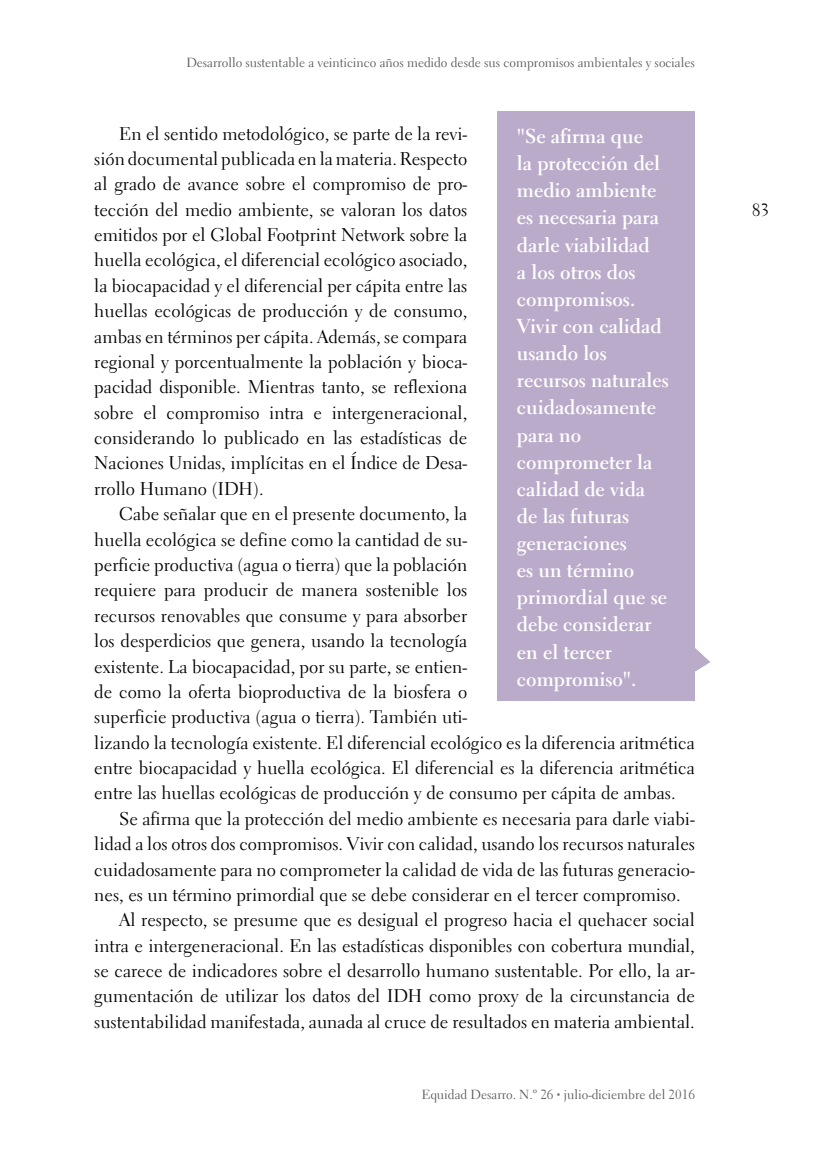
<style>
.page{position:relative;width:819px;height:1166px;background:#fff}
.page>*{position:absolute;margin:0;border:0;box-sizing:border-box;transform-origin:0 0}
.t1{font:700 20.12px/27.1px "Electra LT Std";color:#fff}
.t2{font:18.38px/25.4px "Electra LT Std";color:#000;text-align:justify}
.t3{font:17.5px "Electra LT Std";color:#000}
.t4{font:13.12px "Electra LT Std";color:#58595b}
.s1{font-size:7px;color:#6d6e71}
</style>
<div class="page">
<svg style="left:694px;top:619px;width:16px;height:81px"></svg>
<div style="left:497px;top:111px;width:197px;height:589px;background:#bbabca"></div>
<p class="t4" style="left:186px;top:54px;width:510px">Desarrollo sustentable a veinticinco años medido desde sus compromisos ambientales y sociales</p>
<p class="t2" style="left:94px;top:121px;width:374px;text-indent:25px">En el sentido metodológico, se parte de la revi&shy;sión documental publicada en la materia. Respecto al grado de avance sobre el compromiso de pro&shy;tección del medio ambiente, se valoran los datos emitidos por el Global Footprint Network sobre la huella ecológica, el diferencial ecológico asociado, la biocapacidad y el diferencial per cápita entre las huellas ecológicas de producción y de consumo, ambas en términos per cápita. Además, se compara regional y porcentualmente la población y bioca&shy;pacidad disponible. Mientras tanto, se reflexiona sobre el compromiso intra e intergeneracional, considerando lo publicado en las estadísticas de Naciones Unidas, implícitas en el Índice de Desa&shy;rrollo Humano (IDH).</p>
<p class="t2" style="left:94px;top:501px;width:602px;text-align:left;text-indent:25px">Cabe señalar que en el presente documento, la<br>huella ecológica se define como la cantidad de su-<br>perficie productiva (agua o tierra) que la población<br>requiere para producir de manera sostenible los<br>recursos renovables que consume y para absorber<br>los desperdicios que genera, usando la tecnología<br>existente. La biocapacidad, por su parte, se entien-<br>de como la oferta bioproductiva de la biosfera o<br>superficie productiva (agua o tierra). También uti-<br>lizando la tecnología existente. El diferencial ecológico es la diferencia aritmética entre biocapacidad y huella ecológica. El diferencial es la diferencia aritmética entre las huellas ecológicas de producción y de consumo per cápita de ambas.</p>
<p class="t2" style="left:119px;top:806px;width:577px">Se afirma que la protección del medio ambiente es necesaria para darle viabi-</p>
<p class="t2" style="left:94px;top:831px;width:602px">lidad a los otros dos compromisos. Vivir con calidad, usando los recursos naturales</p>
<p class="t2" style="left:94px;top:856px;width:602px">cuidadosamente para no comprometer la calidad de vida de las futuras generacio-</p>
<p class="t2" style="left:94px;top:882px;width:588px">nes, es un término primordial que se debe considerar en el tercer compromiso.</p>
<p class="t2" style="left:119px;top:907px;width:577px">Al respecto, se presume que es desigual el progreso hacia el quehacer social</p>
<p class="t2" style="left:94px;top:933px;width:602px">intra e intergeneracional. En las estadísticas disponibles con cobertura mundial,</p>
<p class="t2" style="left:94px;top:958px;width:602px">se carece de indicadores sobre el desarrollo humano sustentable. Por ello, la ar-</p>
<p class="t2" style="left:94px;top:983px;width:602px">gumentación de utilizar los datos del IDH como proxy de la circunstancia de</p>
<p class="t2" style="left:94px;top:1009px;width:602px">sustentabilidad manifestada, aunada al cruce de resultados en materia ambiental.</p>
<p class="t1" style="left:517px;top:122px;width:153px">"Se afirma que<br>la protección del medio ambiente es necesaria para darle viabilidad<br>a los otros dos compromisos.<br>Vivir con calidad usando los recursos naturales cuidadosamente para no comprometer la calidad de vida de las futuras generaciones<br>es un término primordial que se debe considerar en el tercer compromiso".</p>
<p class="t4" style="left:422px;top:1086px;width:274px">Equidad Desarro. N.º 26 <span class="s1">•</span> julio-diciembre del 2016</p>
<p class="t3" style="left:751px;top:199px;width:19px">83</p>
</div>
